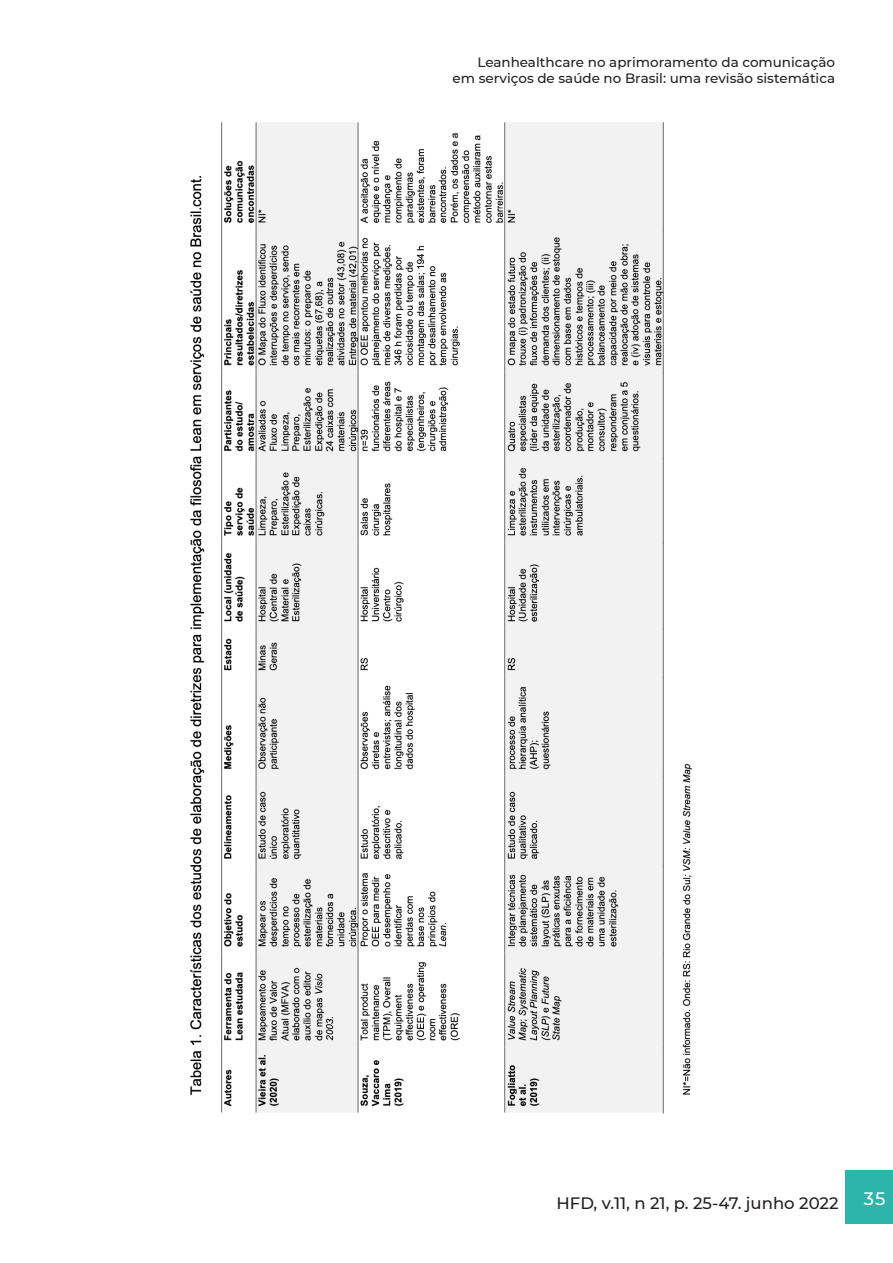
<style>
.page{position:relative;width:893px;height:1263px;background:#fff}
.page>*{position:absolute;margin:0;border:0;box-sizing:border-box;transform-origin:0 0}
.t1{font:500 18px "Montserrat";color:#fff}
.t2{font:500 16.5px "Montserrat";color:#231f20}
.t3{font:500 13.5px/16.2px "Montserrat";color:#231f20;text-align:right}
</style>
<div class="page">
<div style="left:846px;top:1170px;width:47px;height:54px;background:#2eb4ab"></div>
<img style="left:190px;top:122px;width:503px;height:992px">
<p class="t3" style="left:453px;top:54px;width:384px">Leanhealthcare no aprimoramento da comunicação em serviços de saúde no Brasil: uma revisão sistemática</p>
<p class="t2" style="left:556px;top:1191px;width:284px">HFD, v.11, n 21, p. 25-47. junho 2022</p>
<h1 class="t1" style="left:864px;top:1186px;width:23px">35</h1>
</div>
